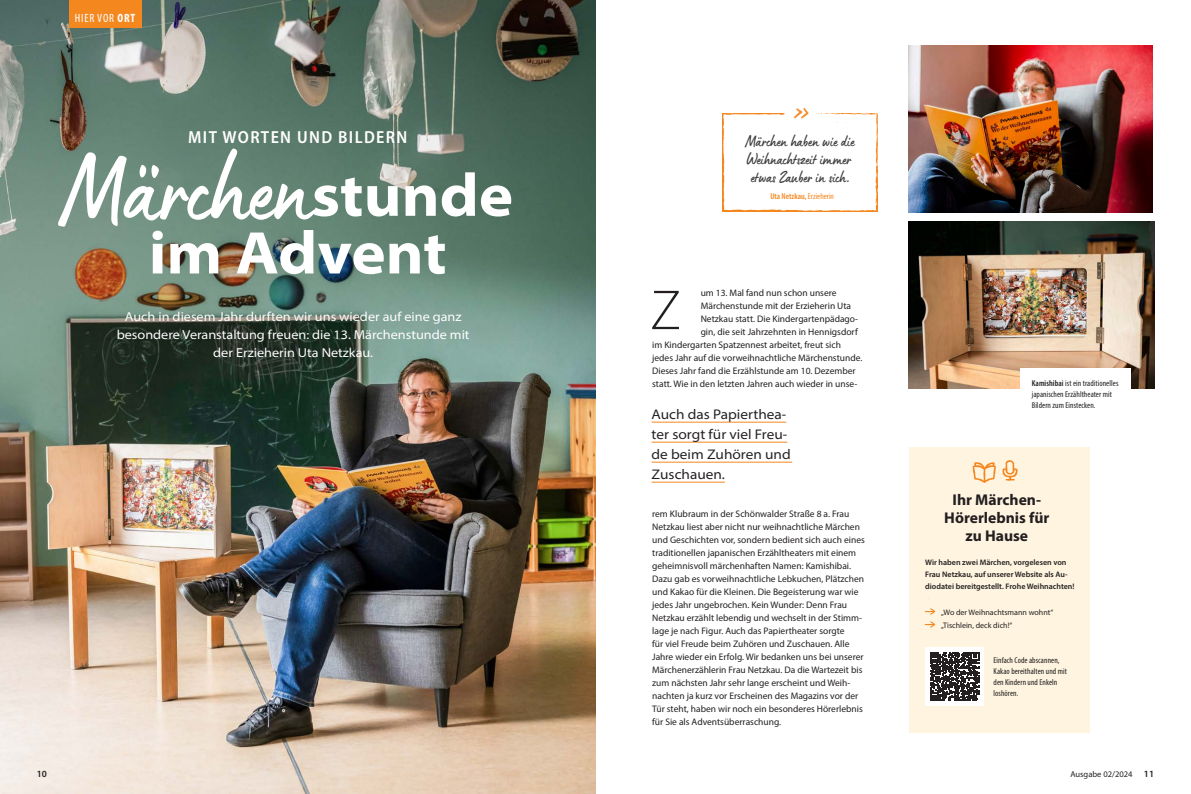
<style>
.page{position:relative;width:1191px;height:794px;background:#fff}
.page>*{position:absolute;margin:0;border:0;box-sizing:border-box;transform-origin:0 0}
.t1{font:101.9px "Lumios Marker";color:#fff;scale:.9 1}
.t2{font:700 semi-expanded 60.7px "Myriad Pro";color:#fff}
.WGH_Body_9_5pt_Initiale{font:300 56.7px "Myriad Pro";color:#231f20}
.WGH_Topline_13pt{font:17.5px "Myriad Variable Concept";letter-spacing:.075em;color:#fff}
.t3{font:17px/18.2px "Lumios Marker";color:#3e3e3f;scale:.9 1}
.t4{font:700 15.6px/18px "Myriad Pro";color:#231f20;text-align:center}
.WGH_Zitat_14pt{font:semi-expanded 14px/20px "Myriad Pro";color:#231f20}
.WGH_Intro_13pt{font:semi-expanded 13px/18px "Myriad Pro";color:#fff;text-align:center}
.Rubrik_12pt{font:condensed 12px "Myriad Pro";letter-spacing:.07em;color:#fff}
.WGH_Body_9_5pt_Initiale-2{font:9.5px/13px "Myriad Pro";color:#231f20}
.WGH_Marginal_8pt_Neu{font:600 9.5px "Myriad Pro";color:#231f20}
.WGH_BU_Cond_8_5pt{font:condensed 8.5px/11px "Myriad Pro";letter-spacing:.01em;color:#231f20}
.WGH_Marginal_8pt_Neu-2{font:600 condensed 8.5px "Myriad Pro";color:#f5871f}
.t5{font:8.5px "Myriad Pro";color:#231f20}
.WGH_Marginal_Head_8pt{font:600 8px/12px "Myriad Pro";color:#231f20}
.WGH_Marginal_8pt_Neu-3{font:8px/13px "Myriad Pro";color:#231f20}
.s1{font-weight:700}
.s2{font-weight:400}
.s3{font-weight:600}
.s4{font-weight:600;font-size:9.5px}
</style>
<div class="page">
<img style="left:908px;top:46px;width:244px;height:166px">
<img style="left:908px;top:221px;width:246px;height:167px">
<div style="left:1020px;top:368px;width:111px;height:52px;background:#fff"></div>
<hr style="left:651px;top:421px;width:135px;height:1px;background:#f5871f">
<hr style="left:651px;top:441px;width:136px;height:1px;background:#f5871f">
<hr style="left:651px;top:461px;width:141px;height:1px;background:#f5871f">
<hr style="left:651px;top:481px;width:74px;height:1px;background:#f5871f">
<div style="left:909px;top:447px;width:180px;height:286px;background:#fef4e0"></div>
<div style="left:925px;top:647px;width:59px;height:59px;background:#fff"></div>
<svg style="left:930px;top:652px;width:49px;height:49px"></svg>
<svg style="left:924px;top:608px;width:11px;height:6px"></svg>
<svg style="left:924px;top:621px;width:11px;height:6px"></svg>
<svg style="left:972px;top:462px;width:24px;height:21px"></svg>
<svg style="left:1002px;top:460px;width:15px;height:21px"></svg>
<svg style="left:722px;top:108px;width:155px;height:105px"></svg>
<img style="left:0;top:0;width:595px;height:794px">
<div style="left:69px;top:0;width:72px;height:27px;background:#f5871f"></div>
<p class="Rubrik_12pt" style="left:75px;top:10px;width:62px">HIER VOR <span class="s1">ORT</span></p>
<p class="WGH_Topline_13pt" style="left:188px;top:127px;width:220px">MIT WORTEN UND BILDERN</p>
<p class="t1" style="left:66px;top:123px;width:275px">Märchen</p>
<p class="t2" style="left:311px;top:155px;width:203px">stunde</p>
<p class="t2" style="left:149px;top:213px;width:299px">im Advent</p>
<p class="WGH_Intro_13pt" style="left:117px;top:308px;width:354px">Auch in diesem Jahr durften wir uns wieder auf eine ganz besondere Veranstaltung freuen: die 13. Märchenstunde mit der Erzieherin Uta Netzkau.</p>
<p class="t3" style="left:746px;top:131px;width:122px">Märchen haben wie die<br>Weihnachtszeit immer etwas Zauber in sich.</p>
<p class="WGH_Marginal_8pt_Neu-2" style="left:770px;top:191px;width:65px">Uta Netzkau, <span class="s2">Erzieherin</span></p>
<p class="WGH_Body_9_5pt_Initiale" style="left:650px;top:276px;width:32px">Z</p>
<p class="WGH_Body_9_5pt_Initiale-2" style="left:700px;top:286px;width:137px">um 13. Mal fand nun schon unsere</p>
<p class="WGH_Body_9_5pt_Initiale-2" style="left:700px;top:299px;width:152px">Märchenstunde mit der Erzieherin Uta</p>
<p class="WGH_Body_9_5pt_Initiale-2" style="left:700px;top:312px;width:159px">Netzkau statt. Die Kindergartenpädago-</p>
<p class="WGH_Body_9_5pt_Initiale-2" style="left:700px;top:325px;width:158px">gin, die seit Jahrzehnten in Hennigsdorf</p>
<p class="WGH_Body_9_5pt_Initiale-2" style="left:652px;top:338px;width:190px">im Kindergarten Spatzennest arbeitet, freut sich</p>
<p class="WGH_Body_9_5pt_Initiale-2" style="left:652px;top:351px;width:212px">jedes Jahr auf die vorweihnachtliche Märchenstunde.</p>
<p class="WGH_Body_9_5pt_Initiale-2" style="left:652px;top:364px;width:205px">Dieses Jahr fand die Erzählstunde am 10. Dezember</p>
<p class="WGH_Body_9_5pt_Initiale-2" style="left:652px;top:377px;width:207px">statt. Wie in den letzten Jahren auch wieder in unse-</p>
<p class="WGH_Zitat_14pt" style="left:651px;top:404px;width:141px">Auch das Papierthea&shy;ter sorgt für viel Freu&shy;de beim Zuhören und<br>Zuschauen.</p>
<p class="WGH_Body_9_5pt_Initiale-2" style="left:652px;top:507px;width:214px">rem Klubraum in der Schönwalder Straße 8 a. Frau Netzkau liest aber nicht nur weihnachtliche Märchen und Geschichten vor, sondern bedient sich auch eines traditionellen japanischen Erzähltheaters mit einem geheimnisvoll märchenhaften Namen: Kamishibai.<br>Dazu gab es vorweihnachtliche Lebkuchen, Plätzchen und Kakao für die Kleinen. Die Begeisterung war wie jedes Jahr ungebrochen. Kein Wunder: Denn Frau Netzkau erzählt lebendig und wechselt in der Stimm&shy;lage je nach Figur. Auch das Papiertheater sorgte<br>für viel Freude beim Zuhören und Zuschauen. Alle Jahre wieder ein Erfolg. Wir bedanken uns bei unserer Märchenerzählerin Frau Netzkau. Da die Wartezeit bis zum nächsten Jahr sehr lange erscheint und Weih&shy;nachten ja kurz vor Erscheinen des Magazins vor der Tür steht, haben wir noch ein besonderes Hörerlebnis für Sie als Adventsüberraschung.</p>
<p class="WGH_BU_Cond_8_5pt" style="left:1031px;top:378px;width:88px"><span class="s3">Kamishibai</span> ist ein traditionelles japanischen Erzähltheater mit<br>Bildern zum Einstecken.</p>
<p class="t4" style="left:944px;top:490px;width:107px">Ihr Märchen-<br>Hörerlebnis für zu Hause</p>
<p class="WGH_Marginal_Head_8pt" style="left:925px;top:556px;width:151px">Wir haben zwei Märchen, vorgelesen von<br>Frau Netzkau, auf unserer Website als Au&shy;diodatei bereitgestellt. Frohe Weihnachten!</p>
<p class="WGH_Marginal_8pt_Neu-3" style="left:941px;top:605px;width:114px">„Wo der Weihnachtsmann wohnt“ „Tischlein, deck dich!“</p>
<p class="WGH_BU_Cond_8_5pt" style="left:993px;top:654px;width:75px">Einfach Code abscannen,<br>Kakao bereithalten und mit den Kindern und Enkeln loshören.</p>
<p class="WGH_Marginal_8pt_Neu" style="left:37px;top:768px;width:12px">10</p>
<p class="t5" style="left:1070px;top:769px;width:85px">Ausgabe 02/2024 <span class="s4">11</span></p>
</div>
